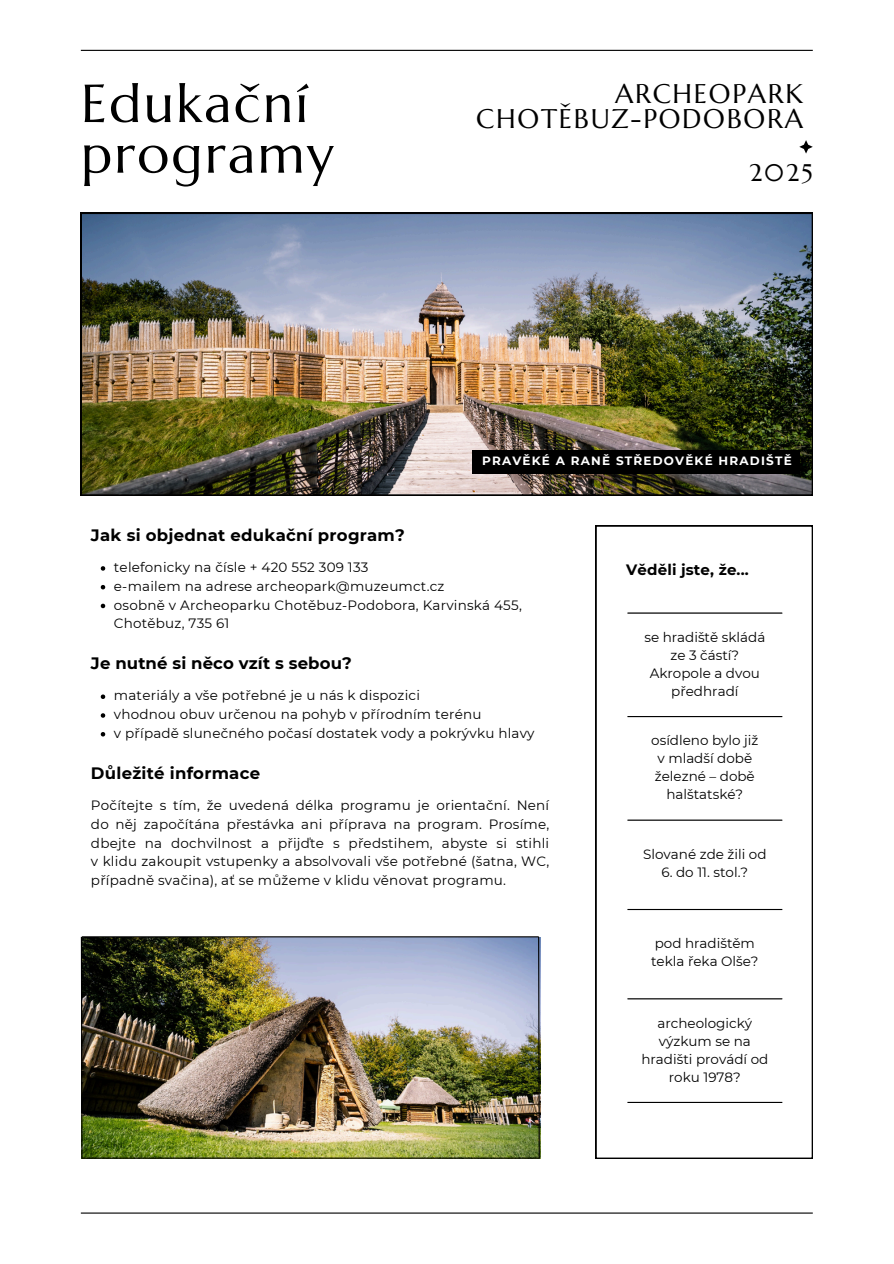
<style>
.page{position:relative;width:894px;height:1264px;background:#fff}
.page>*{position:absolute;margin:0;border:0;box-sizing:border-box;transform-origin:0 0}
.t1{font:53.4px/50.7px "Marcellus";letter-spacing:.04em;color:#000}
.t2{font:27px/24.8px "Marcellus";letter-spacing:.065em;color:#000;text-align:right}
.t3{font:24px "Marcellus";color:#000}
.t4{font:700 16.5px "Montserrat";letter-spacing:.015em;color:#000}
.t5{font:700 15px "Montserrat";letter-spacing:.01em;color:#000}
.t6{font:13.5px/18px "Montserrat";letter-spacing:.015em;color:#000;text-align:center}
.t7{font:700 12px "Montserrat";letter-spacing:.1em;color:#fff}
</style>
<div class="page">
<hr style="left:81px;top:50px;width:731px;height:1px;background:#000">
<hr style="left:81px;top:1212px;width:731px;height:1px;background:#000">
<svg style="left:101px;top:566px;width:4px;height:4px"></svg>
<svg style="left:101px;top:585px;width:4px;height:4px"></svg>
<svg style="left:101px;top:603px;width:4px;height:5px"></svg>
<svg style="left:101px;top:694px;width:4px;height:5px"></svg>
<svg style="left:101px;top:713px;width:4px;height:4px"></svg>
<svg style="left:101px;top:732px;width:4px;height:4px"></svg>
<svg style="left:799px;top:140px;width:13px;height:14px"></svg>
<svg style="left:595px;top:525px;width:217px;height:633px"></svg>
<hr style="left:627px;top:612px;width:155px;height:1px;background:#000">
<hr style="left:627px;top:716px;width:155px;height:1px;background:#000">
<hr style="left:627px;top:819px;width:155px;height:1px;background:#000">
<hr style="left:627px;top:908px;width:155px;height:2px;background:#000">
<hr style="left:627px;top:998px;width:155px;height:1px;background:#000">
<hr style="left:627px;top:1101px;width:155px;height:1px;background:#000">
<img style="left:83px;top:937px;width:454px;height:220px">
<hr style="left:82px;top:936px;width:456px;height:1px;background:#000">
<hr style="left:82px;top:1157px;width:457px;height:1px;background:#000">
<svg style="left:80px;top:936px;width:3px;height:223px"></svg>
<svg style="left:537px;top:936px;width:3px;height:223px"></svg>
<img style="left:81px;top:213px;width:731px;height:282px">
<div style="left:472px;top:450px;width:327px;height:23px;background:#000"></div>
<p class="t1" style="left:81px;top:78px;width:254px">Edukační programy</p>
<p class="t2" style="left:476px;top:81px;width:328px">ARCHEOPARK<br>CHOTĚBUZ-PODOBORA</p>
<p class="t3" style="left:749px;top:158px;width:65px">2025</p>
<p class="t7" style="left:482px;top:453px;width:311px">PRAVĚKÉ A RANĚ STŘEDOVĚKÉ HRADIŠTĚ</p>
<p class="t4" style="left:91px;top:524px;width:315px">Jak si objednat edukační program?</p>
<h1 class="t6" style="left:114px;top:558px;width:256px">telefonicky na čísle + 420 552 309 133</h1>
<h2 class="t6" style="left:114px;top:577px;width:332px">e-mailem na adrese archeopark@muzeumct.cz</h2>
<h3 class="t6" style="left:114px;top:595px;width:409px;line-height:18.8px;text-align:left">osobně v Archeoparku Chotěbuz-Podobora, Karvinská 455,<br>Chotěbuz, 735 61</h3>
<p class="t4" style="left:91px;top:653px;width:262px">Je nutné si něco vzít s sebou?</p>
<p class="t6" style="left:114px;top:686px;width:307px">materiály a vše potřebné je u nás k dispozici</p>
<p class="t6" style="left:114px;top:705px;width:369px">vhodnou obuv určenou na pohyb v přírodním terénu</p>
<p class="t6" style="left:114px;top:724px;width:422px">v případě slunečného počasí dostatek vody a pokrývku hlavy</p>
<p class="t4" style="left:91px;top:762px;width:171px">Důležité informace</p>
<p class="t6" style="left:91px;top:795px;width:459px;line-height:18.8px;text-align:justify">Počítejte s tím, že uvedená délka programu je orientační. Není do něj započítána přestávka ani příprava na program. Prosíme, dbejte na dochvilnost a přijďte s předstihem, abyste si stihli v klidu zakoupit vstupenky a absolvovali vše potřebné (šatna, WC, případně svačina), ať se můžeme v klidu věnovat programu.</p>
<p class="t5" style="left:626px;top:560px;width:124px">Věděli jste, že...</p>
<p class="t6" style="left:644px;top:628px;width:122px">se hradiště skládá ze 3 částí?<br>Akropole a dvou předhradí</p>
<p class="t6" style="left:651px;top:731px;width:109px">osídleno bylo již v mladší době železné – době halštatské?</p>
<p class="t6" style="left:643px;top:845px;width:125px">Slované zde žili od</p>
<p class="t6" style="left:661px;top:863px;width:88px">6. do 11. stol.?</p>
<p class="t6" style="left:651px;top:934px;width:109px;text-align:left">pod hradištěm tekla řeka Olše?</p>
<p class="t6" style="left:641px;top:1013px;width:128px">archeologický výzkum se na hradišti provádí od roku 1978?</p>
</div>
